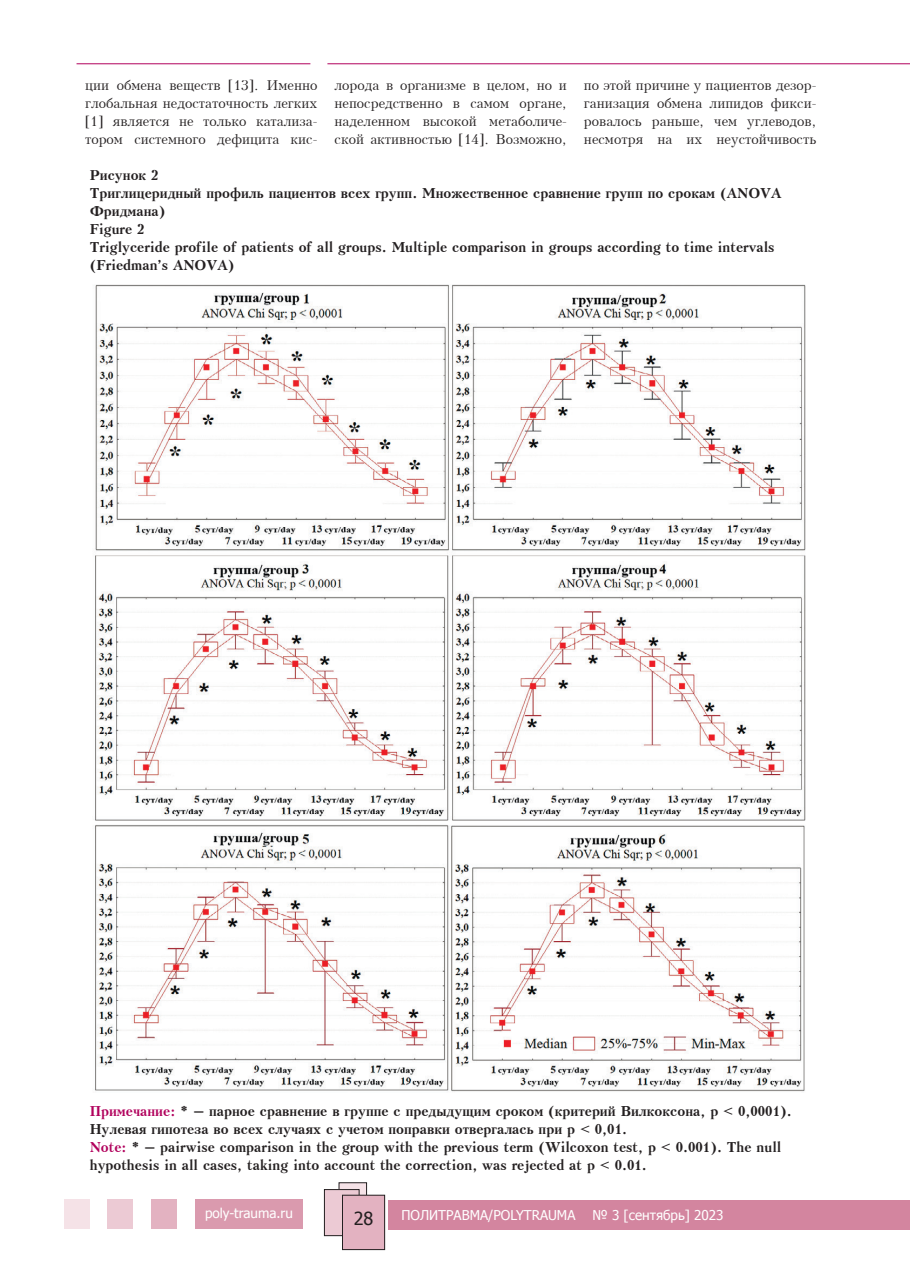
<style>
.page{position:relative;width:910px;height:1280px;background:#fff}
.page>*{position:absolute;margin:0;border:0;box-sizing:border-box;transform-origin:0 0}
.t1{font:18px "Tahoma";color:#231f20}
.t2{font:700 13.5px/18px "Kudrashov";color:#231f20}
.t3{font:13.5px/18px "Kudrashov Plain";color:#231f20;text-align:justify}
.t4{font:13.5px "Tahoma";color:#fff}
.s1{color:#b1015c}
</style>
<div class="page">
<div style="left:196px;top:1198px;width:107px;height:30px;background:#da9aae"></div>
<div style="left:151px;top:1198px;width:25px;height:30px;background:#e3b2c1"></div>
<div style="left:107px;top:1198px;width:26px;height:30px;background:#eccad4"></div>
<div style="left:64px;top:1198px;width:25px;height:30px;background:#f5e2e7"></div>
<div style="left:389px;top:1199px;width:521px;height:30px;background:#d3859f"></div>
<div style="left:339px;top:1183px;width:28px;height:36px;background:#f5e2e7"></div>
<div style="left:339px;top:1182px;width:28px;height:37px;border:1px solid #231f20"></div>
<div style="left:324px;top:1189px;width:35px;height:47px;background:#eccad4"></div>
<div style="left:324px;top:1189px;width:35px;height:47px;border:1px solid #231f20"></div>
<div style="left:342px;top:1195px;width:43px;height:54px;background:#e3b2c1"></div>
<div style="left:342px;top:1195px;width:43px;height:55px;border:1px solid #231f20"></div>
<hr style="left:327px;top:63px;width:583px;height:1px;background:#b1015c">
<hr style="left:77px;top:63px;width:233px;height:1px;background:#b1015c">
<img style="left:95px;top:284px;width:711px;height:808px">
<p class="t3" style="left:85px;top:76px;width:234px">ции обмена веществ [13]. Именно глобальная недостаточность легких [1] является не только катализа&shy;тором системного дефицита кис-</p>
<p class="t3" style="left:334px;top:76px;width:234px">лорода в организме в целом, но и непосредственно в самом органе, наделенном высокой метаболиче&shy;ской активностью [14]. Возможно,</p>
<p class="t3" style="left:584px;top:76px;width:234px">по этой причине у пациентов дезор&shy;ганизация обмена липидов фикси&shy;ровалось раньше, чем углеводов, несмотря на их неустойчивость</p>
<p class="t2" style="left:90px;top:166px;width:693px">Рисунок 2<br>Триглицеридный профиль пациентов всех групп. Множественное сравнение групп по срокам (ANOVA Фридмана)<br>Figure 2<br>Triglyceride profile of patients of all groups. Multiple comparison in groups according to time intervals (Friedman's ANOVA)</p>
<p class="t2" style="left:90px;top:1102px;width:703px"><span class="s1">Примечание:</span> * – парное сравнение в группе с предыдущим сроком (критерий Вилкоксона, p &lt; 0,0001).<br>Нулевая гипотеза во всех случаях c учетом поправки отвергалась при p &lt; 0,01.<br><span class="s1">Note:</span> * – pairwise comparison in the group with the previous term (Wilcoxon test, p &lt; 0.001). The null hypothesis in all cases, taking into account the correction, was rejected at p &lt; 0.01.</p>
<p class="t4" style="left:205px;top:1204px;width:89px">poly-trauma.ru</p>
<h1 class="t1" style="left:354px;top:1206px;width:21px">28</h1>
<p class="t4" style="left:401px;top:1206px;width:176px">ПОЛИТРАВМА/POLYTRAUMA</p>
<p class="t4" style="left:592px;top:1206px;width:133px">№ 3 [сентябрь] 2023</p>
</div>
